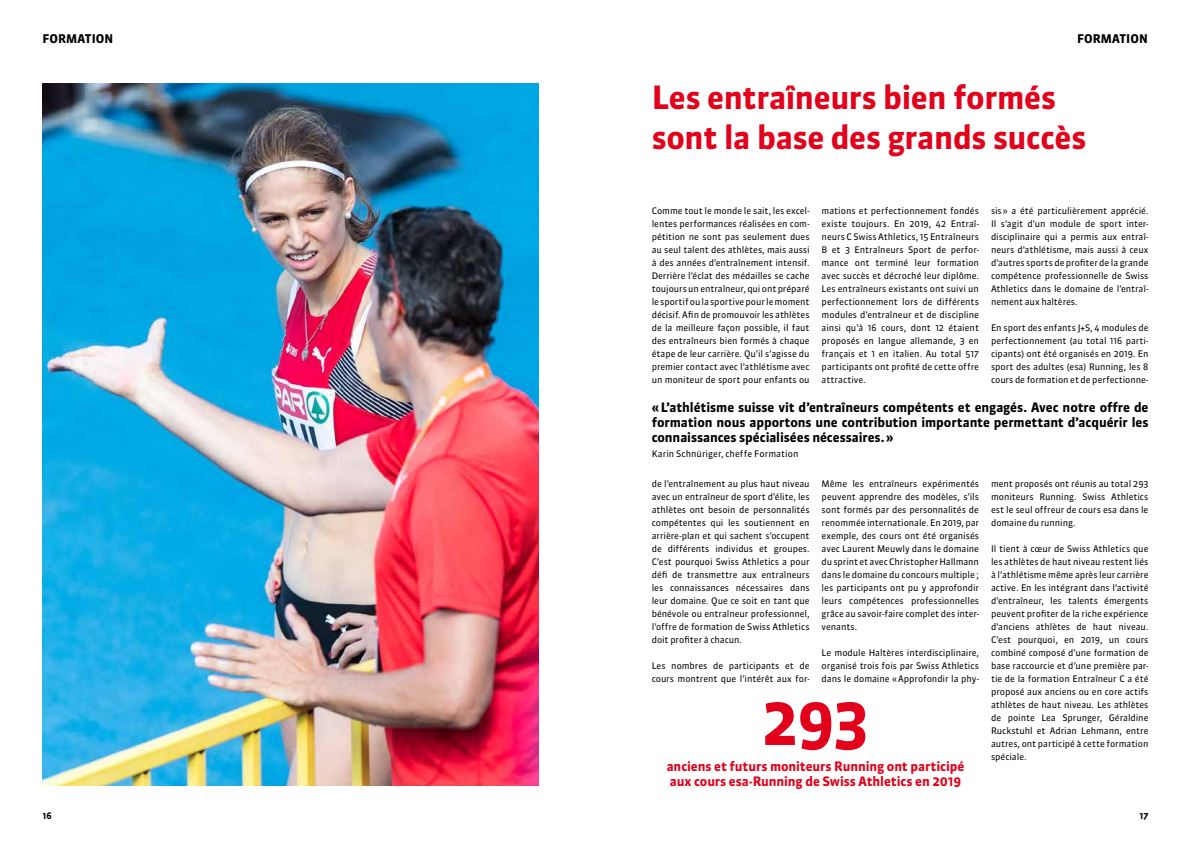
<style>
.page{position:relative;width:1191px;height:842px;background:#fff}
.page>*{position:absolute;margin:0;border:0;box-sizing:border-box;transform-origin:0 0}
.t1{font:700 64px "Sanuk OT";color:#e2001a}
.t2{font:700 32px/40px "Sanuk OT";letter-spacing:-.01em;color:#e2001a}
.t3{font:700 13px/15px "Sanuk OT";letter-spacing:-.005em;color:#000;text-align:justify}
.t4{font:700 13px/15px "Sanuk OT";letter-spacing:-.005em;color:#e2001a}
.t5{font:700 12px "Sanuk OT";letter-spacing:.005em;color:#000}
.t6{font:9px/13px "Sanuk OT";letter-spacing:-.005em;color:#000;text-align:justify}
.t7{font:700 9px "Sanuk OT";color:#000}
</style>
<div class="page">
<img style="left:42px;top:84px;width:497px;height:701px">
<h3 class="t5" style="left:43px;top:31px;width:72px">FORMATION</h3>
<h3 class="t5" style="left:1077px;top:31px;width:72px">FORMATION</h3>
<h2 class="t2" style="left:651px;top:77px;width:436px">Les entraîneurs bien formés sont la base des grands succès</h2>
<p class="t6" style="left:651px;top:204px;width:159px">Comme tout le monde le sait, les excel&shy;lentes performances réalisées en com&shy;pétition ne sont pas seulement dues au seul talent des athlètes, mais aussi à des années d’entraînement intensif.<br>Derrière l’éclat des médailles se cache toujours un entraîneur, qui ont préparé le sportif ou la sportive pour le moment décisif. Afin de promouvoir les athlètes de la meilleure façon possible, il faut des entraîneurs bien formés à chaque étape de leur carrière. Qu’il s’agisse du premier contact avec l’athlétisme avec un moniteur de sport pour enfants ou</p>
<p class="t6" style="left:821px;top:204px;width:159px">mations et perfectionnement fondés existe toujours. En 2019, 42 Entraî&shy;neurs C Swiss Athletics, 15 Entraîneurs B et 3 Entraîneurs Sport de perfor&shy;mance ont terminé leur formation avec succès et décroché leur diplôme.<br>Les entraîneurs existants ont suivi un perfectionnement lors de différents modules d’entraîneur et de discipline ainsi qu’à 16 cours, dont 12 étaient proposés en langue allemande, 3 en français et 1 en italien. Au total 517 participants ont profité de cette offre attractive.</p>
<p class="t6" style="left:991px;top:204px;width:159px">sis» a été particulièrement apprécié.<br>Il s’agit d’un module de sport inter&shy;disciplinaire qui a permis aux entraî&shy;neurs d’athlétisme, mais aussi à ceux d’autres sports de profiter de la grande compétence professionnelle de Swiss Athletics dans le domaine de l’entraî&shy;nement aux haltères.</p>
<p class="t6" style="left:991px;top:321px;width:159px">En sport des enfants J+S, 4 modules de perfectionnement (au total 116 parti&shy;cipants) ont été organisés en 2019. En sport des adultes (esa) Running, les 8 cours de formation et de perfectionne-</p>
<h3 class="t3" style="left:651px;top:400px;width:498px">«L’athlétisme suisse vit d’entraîneurs compétents et engagés. Avec notre offre de formation nous apportons une contribution importante permettant d’acquérir les connaissances spécialisées nécessaires.»</h3>
<p class="t6" style="left:651px;top:448px;width:148px">Karin Schnüriger, cheffe Formation</p>
<p class="t6" style="left:651px;top:477px;width:159px">de l’entraînement au plus haut niveau avec un entraîneur de sport d’élite, les athlètes ont besoin de personnalités compétentes qui les soutiennent en arrière-plan et qui sachent s’occupent de différents individus et groupes.<br>C’est pourquoi Swiss Athletics a pour défi de transmettre aux entraîneurs les connaissances nécessaires dans leur domaine. Que ce soit en tant que bénévole ou entraîneur professionnel, l’offre de formation de Swiss Athletics doit profiter à chacun.</p>
<p class="t6" style="left:651px;top:659px;width:159px">Les nombres de participants et de cours montrent que l’intérêt aux for-</p>
<p class="t6" style="left:821px;top:477px;width:159px">Même les entraîneurs expérimentés peuvent apprendre des modèles, s’ils sont formés par des personnalités de renommée internationale. En 2019, par exemple, des cours ont été organisés avec Laurent Meuwly dans le domaine du sprint et avec Christopher Hallmann dans le domaine du concours multiple ; les participants ont pu y approfondir leurs compétences professionnelles grâce au savoir-faire complet des inter&shy;venants.</p>
<p class="t6" style="left:821px;top:646px;width:159px">Le module Haltères interdisciplinaire, organisé trois fois par Swiss Athletics dans le domaine «Approfondir la phy-</p>
<h1 class="t1" style="left:761px;top:682px;width:110px">293</h1>
<h3 class="t4" style="left:666px;top:758px;width:299px">anciens et futurs moniteurs Running ont participé aux cours esa-Running de Swiss Athletics en 2019</h3>
<p class="t6" style="left:991px;top:477px;width:159px">ment proposés ont réunis au total 293 moniteurs Running. Swiss Athletics est le seul offreur de cours esa dans le domaine du running.</p>
<p class="t6" style="left:991px;top:542px;width:159px">Il tient à cœur de Swiss Athletics que les athlètes de haut niveau restent liés à l’athlétisme même après leur carrière active. En les intégrant dans l’activité d’entraîneur, les talents émergents peuvent profiter de la riche expérience d’anciens athlètes de haut niveau.<br>C’est pourquoi, en 2019, un cours combiné composé d’une formation de base raccourcie et d’une première par&shy;tie de la formation Entraîneur C a été proposé aux anciens ou en core actifs athlètes de haut niveau. Les athlètes de pointe Lea Sprunger, Géraldine Ruckstuhl et Adrian Lehmann, entre autres, ont participé à cette formation spéciale.</p>
<p class="t7" style="left:43px;top:810px;width:11px">16</p>
<p class="t7" style="left:1139px;top:810px;width:11px">17</p>
</div>
